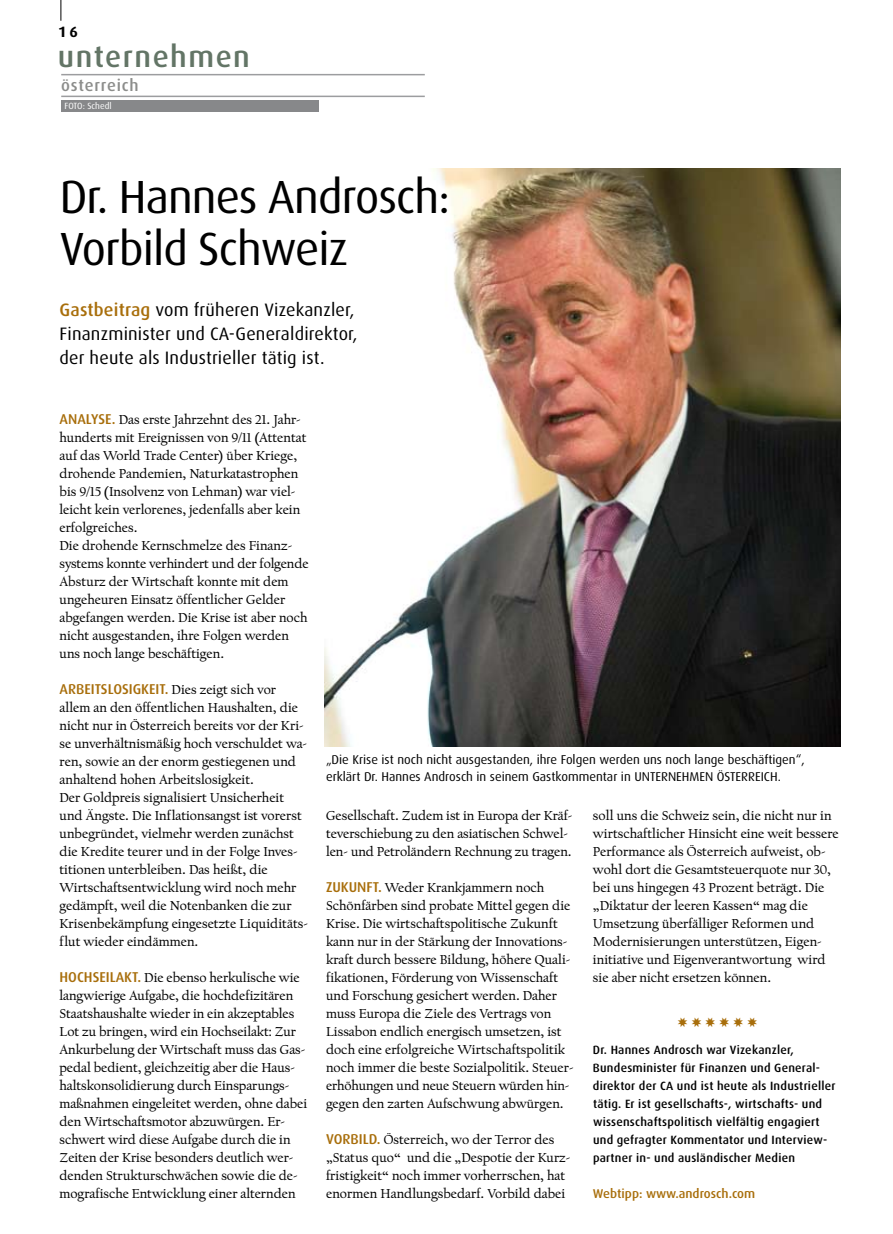
<style>
.page{position:relative;width:893px;height:1234px;background:#fff}
.page>*{position:absolute;margin:0;border:0;box-sizing:border-box;transform-origin:0 0}
.t1{font:46.5px/52.5px "Dax";letter-spacing:-.02em;color:#000}
.t2{font:500 30px "Dax";color:#637566}
.t3{font:18px/24px "Dax";letter-spacing:.01em;color:#000}
.t4{font:500 16.5px "Dax";color:#8c8d8b}
.t5{font:700 15px "Dax";color:#000}
.t6{font:500 14.25px "Dax";color:#a86e0b}
.t7{font:13.5px/18px "Californian Text";color:#000}
.t8{font:13.5px "Zapf Dingbats";color:#a86e0b}
.t9{font:12.75px/16.5px "Dax";color:#000}
.t10{font:500 12.75px "Dax";color:#a86e0b}
.t11{font:500 12px/18px "Dax";letter-spacing:.02em;color:#000}
.t12{font:9px "Dax";color:#fff}
.s1{font-weight:500;color:#a86e0b}
.s2{font-family:"Dax";font-weight:500;font-size:14.25px;color:#a86e0b}
.s3{font-family:"Californian Text";font-weight:400;font-size:13.5px;color:#000}
</style>
<div class="page">
<img style="left:325px;top:169px;width:516px;height:577px">
<div style="left:61px;top:100px;width:258px;height:11px;background:#87888a"></div>
<hr style="left:61px;top:74px;width:364px;height:1px;background:#9c9d9f">
<hr style="left:61px;top:96px;width:364px;height:1px;background:#9c9d9f">
<svg style="left:61px;top:0;width:1px;height:21px"></svg>
<p class="t5" style="left:58px;top:23px;width:21px">16</p>
<h2 class="t2" style="left:58px;top:39px;width:194px">unternehmen</h2>
<p class="t4" style="left:61px;top:76px;width:79px">österreich</p>
<p class="t12" style="left:65px;top:101px;width:49px">FOTO: Schedl</p>
<h1 class="t1" style="left:60px;top:171px;width:392px">Dr. Hannes Androsch:<br>Vorbild Schweiz</h1>
<h3 class="t3" style="left:60px;top:298px;width:299px"><span class="s1">Gastbeitrag</span> vom früheren Vizekanzler,<br>Finanzminister und CA-Generaldirektor, der heute als Industrieller tätig ist.</h3>
<p class="t7" style="left:60px;top:410px;width:251px"><span class="s2">analyse.</span> Das erste Jahrzehnt des 21. Jahr&shy;hunderts mit Ereignissen von 9/11 (Attentat auf das World Trade Center) über Kriege, drohende Pandemien, Naturkatastrophen bis 9/15 (Insolvenz von Lehman) war viel&shy;leicht kein verlorenes, jedenfalls aber kein erfolgreiches.<br>Die drohende Kernschmelze des Finanz&shy;systems konnte verhindert und der folgende Absturz der Wirtschaft konnte mit dem ungeheuren Einsatz öffentlicher Gelder abgefangen werden. Die Krise ist aber noch nicht ausgestanden, ihre Folgen werden uns noch lange beschäftigen.</p>
<p class="t6" style="left:60px;top:680px;width:218px">Arbeitslosigkeit. <span class="s3">Dies zeigt sich vor</span></p>
<p class="t7" style="left:60px;top:698px;width:250px">allem an den öffentlichen Haushalten, die nicht nur in Österreich bereits vor der Kri&shy;se unverhältnismäßig hoch verschuldet wa&shy;ren, sowie an der enorm gestiegenen und anhaltend hohen Arbeitslosigkeit.<br>Der Goldpreis signalisiert Unsicherheit und Ängste. Die Inflationsangst ist vorerst unbegründet, vielmehr werden zunächst die Kredite teurer und in der Folge Inves&shy;titionen unterbleiben. Das heißt, die Wirtschaftsentwicklung wird noch mehr gedämpft, weil die Notenbanken die zur Krisenbekämpfung eingesetzte Liquiditäts&shy;flut wieder eindämmen.</p>
<p class="t7" style="left:60px;top:968px;width:249px"><span class="s2">Hochseilakt.</span> Die ebenso herkulische wie langwierige Aufgabe, die hochdefizitären Staatshaushalte wieder in ein akzeptables Lot zu bringen, wird ein Hochseilakt: Zur Ankurbelung der Wirtschaft muss das Gas&shy;pedal bedient, gleichzeitig aber die Haus&shy;haltskonsolidierung durch Einsparungs&shy;maßnahmen eingeleitet werden, ohne dabei den Wirtschaftsmotor abzuwürgen. Er&shy;schwert wird diese Aufgabe durch die in Zeiten der Krise besonders deutlich wer&shy;denden Strukturschwächen sowie die de&shy;mografische Entwicklung einer alternden</p>
<p class="t9" style="left:326px;top:751px;width:480px">„Die Krise ist noch nicht ausgestanden, ihre Folgen werden uns noch lange beschäftigen“, erklärt Dr. Hannes Androsch in seinem Gastkommentar in unternehmen österreich.</p>
<p class="t7" style="left:326px;top:806px;width:248px">Gesellschaft. Zudem ist in Europa der Kräf&shy;teverschiebung zu den asiatischen Schwel&shy;len- und Petroländern Rechnung zu tragen.</p>
<p class="t7" style="left:326px;top:878px;width:249px"><span class="s2">Zukunft.</span> Weder Krankjammern noch Schönfärben sind probate Mittel gegen die Krise. Die wirtschaftspolitische Zukunft kann nur in der Stärkung der Innovations&shy;kraft durch bessere Bildung, höhere Quali&shy;fikationen, Förderung von Wissenschaft und Forschung gesichert werden. Daher muss Europa die Ziele des Vertrags von Lissabon endlich energisch umsetzen, ist doch eine erfolgreiche Wirtschaftspolitik noch immer die beste Sozialpolitik. Steuer&shy;erhöhungen und neue Steuern würden hin&shy;gegen den zarten Aufschwung abwürgen.</p>
<p class="t7" style="left:326px;top:1130px;width:246px"><span class="s2">vorbild.</span> Österreich, wo der Terror des „Status quo“ und die „Despotie der Kurz&shy;fristigkeit“ noch immer vorherrschen, hat enormen Handlungsbedarf. Vorbild dabei</p>
<p class="t7" style="left:593px;top:806px;width:247px">soll uns die Schweiz sein, die nicht nur in wirtschaftlicher Hinsicht eine weit bessere Performance als Österreich aufweist, ob&shy;wohl dort die Gesamtsteuerquote nur 30, bei uns hingegen 43 Prozent beträgt. Die „Diktatur der leeren Kassen“ mag die Umsetzung überfälliger Reformen und Modernisierungen unterstützen, Eigen&shy;initiative und Eigenverantwortung wird sie aber nicht ersetzen können.</p>
<p class="t8" style="left:677px;top:1015px;width:82px">✸ ✸ ✸ ✸ ✸ ✸</p>
<p class="t11" style="left:593px;top:1040px;width:244px">Dr. Hannes Androsch war Vizekanzler, -Bundesminister für Finanzen und General&shy;direktor der CA und ist heute als Industrieller tätig. Er ist gesellschafts-, wirtschafts- und wissenschaftspolitisch vielfältig engagiert und gefragter Kommentator und Interview&shy;partner in- und ausländischer Medien</p>
<p class="t10" style="left:593px;top:1186px;width:164px">Webtipp: www.androsch.com</p>
</div>
